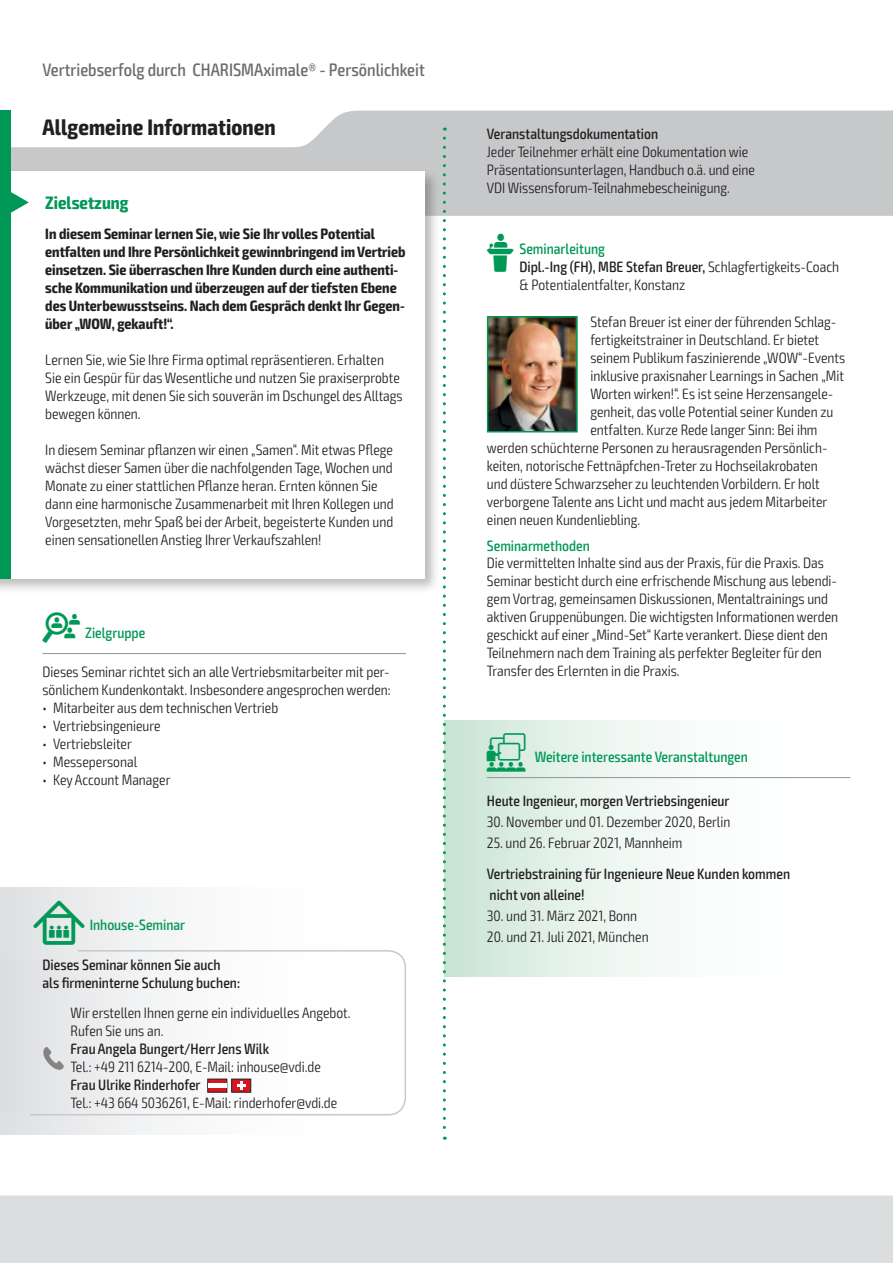
<style>
.page{position:relative;width:893px;height:1263px;background:#fff}
.page>*{position:absolute;margin:0;border:0;box-sizing:border-box;transform-origin:0 0}
.t1{font:700 condensed 22.5px "Exo 2";letter-spacing:.005em;color:#231f20}
.t2{font:500 condensed 18px "Exo 2";color:#6c6d70}
.t3{font:700 condensed 18px "Exo 2";color:#009856}
.t4{font:300 condensed 15px/18px "Exo 2";color:#231f20}
.t5{font:700 condensed 15px/18px "Exo 2";color:#231f20}
.t6{font:500 condensed 15px/18px "Exo 2";color:#231f20}
.t7{font:500 condensed 15px "Exo 2";color:#009856}
.s1{font-family:"VDI Iconset S4 A Regular";font-weight:400;font-stretch:normal}
.s2{font-weight:500}
.s3{font-family:"VDI Iconset S4 A Regular";font-weight:400;font-stretch:normal;font-size:15.45px}
.s4{font-family:"VDI Iconset S4 A Regular";font-weight:400;font-stretch:normal;font-size:19.5px}
</style>
<div class="page">
<div style="left:0;top:1195px;width:893px;height:68px;background:#dcdddf"></div>
<svg style="left:11px;top:111px;width:881px;height:105px;fill:#c7c8ca"></svg>
<hr style="left:892px;top:111px;width:1px;height:105px;background:#009856">
<div style="left:0;top:111px;width:11px;height:63px;background:#009856"></div>
<div style="left:0;top:168px;width:440px;height:426px;background:#231f20;opacity:.3"></div>
<div style="left:0;top:171px;width:424px;height:408px;background:#fff"></div>
<div style="left:0;top:171px;width:11px;height:408px;background:#009856"></div>
<svg style="left:11px;top:192px;width:18px;height:21px"></svg>
<hr style="left:43px;top:653px;width:363px;height:1px;background:#939598">
<img style="left:490px;top:319px;width:85px;height:110px">
<div style="left:487px;top:316px;width:91px;height:116px;border:2px solid #009856"></div>
<div style="left:0;top:887px;width:406px;height:247px;background:linear-gradient(to right,#e4e5e7,#fff)"></div>
<svg style="left:29px;top:949px;width:377px;height:167px"></svg>
<div style="left:0;top:959px;width:383px;height:152px;background:linear-gradient(to right,#e2e3e5,#fff)"></div>
<svg style="left:207px;top:1079px;width:44px;height:13px"></svg>
<div style="left:208px;top:1083px;width:19px;height:5px;background:#fff"></div>
<svg style="left:43px;top:1047px;width:21px;height:23px"></svg>
<div style="left:444px;top:722px;width:406px;height:254px;background:linear-gradient(to right,#d2e8db,#fff)"></div>
<div style="left:444px;top:720px;width:406px;height:59px;background:linear-gradient(to right,#d2e8db,#fff)"></div>
<hr style="left:487px;top:777px;width:363px;height:1px;background:#939598">
<svg style="left:443px;top:138px;width:3px;height:1002px"></svg>
<p class="t2" style="left:43px;top:59px;width:384px">Vertriebserfolg durch CHARISMAximale® - Persönlichkeit</p>
<h1 class="t1" style="left:43px;top:113px;width:235px">Allgemeine Informationen</h1>
<p class="t6" style="left:487px;top:125px;width:173px">Veranstaltungsdokumentation</p>
<p class="t4" style="left:487px;top:143px;width:270px">Jeder Teilnehmer erhält eine Dokumentation wie<br>Präsentationsunterlagen, Handbuch o.ä. und eine<br>VDI Wissensforum-Teilnahmebescheinigung.</p>
<p class="t5" style="left:45px;top:225px;width:362px">In diesem Seminar lernen Sie, wie Sie Ihr volles Potential entfalten und Ihre Persönlichkeit gewinnbringend im Vertrieb einsetzen. Sie überraschen Ihre Kunden durch eine authenti&shy;sche Kommunikation und überzeugen auf der tiefsten Ebene des Unterbewusstseins. Nach dem Gespräch denkt Ihr Gegen&shy;über „WOW, gekauft!“.</p>
<p class="t4" style="left:45px;top:351px;width:359px">Lernen Sie, wie Sie Ihre Firma optimal repräsentieren. Erhalten Sie ein Gespür für das Wesentliche und nutzen Sie praxiserprobte Werkzeuge, mit denen Sie sich souverän im Dschungel des Alltags bewegen können.</p>
<p class="t4" style="left:45px;top:441px;width:350px">In diesem Seminar pflanzen wir einen „Samen“. Mit etwas Pflege wächst dieser Samen über die nachfolgenden Tage, Wochen und Monate zu einer stattlichen Pflanze heran. Ernten können Sie dann eine harmonische Zusammenarbeit mit Ihren Kollegen und Vorgesetzten, mehr Spaß bei der Arbeit, begeisterte Kunden und einen sensationellen Anstieg Ihrer Verkaufszahlen!</p>
<p class="t3" style="left:45px;top:192px;width:85px">Zielsetzung</p>
<p class="t7" style="left:487px;top:240px;width:120px"><span class="s1">L</span> Seminarleitung</p>
<p class="t4" style="left:519px;top:258px;width:321px"><span class="s2">Dipl.-Ing (FH), MBE Stefan Breuer,</span> Schlagfertigkeits-Coach &amp; Potentialentfalter, Konstanz</p>
<p class="t4" style="left:590px;top:313px;width:247px">Stefan Breuer ist einer der führenden Schlag-</p>
<p class="t4" style="left:590px;top:331px;width:230px">fertigkeitstrainer in Deutschland. Er bietet</p>
<p class="t4" style="left:590px;top:349px;width:256px">seinem Publikum faszinierende „WOW“-Events</p>
<p class="t4" style="left:590px;top:367px;width:255px">inklusive praxisnaher Learnings in Sachen „Mit</p>
<p class="t4" style="left:590px;top:385px;width:244px">Worten wirken!“. Es ist seine Herzensangele-</p>
<p class="t4" style="left:590px;top:403px;width:245px">genheit, das volle Potential seiner Kunden zu</p>
<p class="t4" style="left:590px;top:421px;width:229px">entfalten. Kurze Rede langer Sinn: Bei ihm</p>
<p class="t4" style="left:487px;top:439px;width:342px">werden schüchterne Personen zu herausragenden Persönlich-</p>
<p class="t4" style="left:487px;top:457px;width:332px">keiten, notorische Fettnäpfchen-Treter zu Hochseilakrobaten</p>
<p class="t4" style="left:487px;top:475px;width:334px">und düstere Schwarzseher zu leuchtenden Vorbildern. Er holt</p>
<p class="t4" style="left:487px;top:493px;width:342px">verborgene Talente ans Licht und macht aus jedem Mitarbeiter</p>
<p class="t4" style="left:487px;top:511px;width:155px">einen neuen Kundenliebling.</p>
<p class="t7" style="left:487px;top:536px;width:104px">Seminarmethoden</p>
<p class="t7" style="left:43px;top:624px;width:104px"><span class="s1">Z</span> Zielgruppe</p>
<p class="t4" style="left:43px;top:663px;width:350px">Dieses Seminar richtet sich an alle Vertriebsmitarbeiter mit per&shy;sönlichem Kundenkontakt. Insbesondere angesprochen werden:</p>
<p class="t4" style="left:43px;top:699px;width:237px">• Mitarbeiter aus dem technischen Vertrieb</p>
<p class="t4" style="left:43px;top:717px;width:120px">• Vertriebsingenieure</p>
<p class="t4" style="left:43px;top:735px;width:91px">• Vertriebsleiter</p>
<p class="t4" style="left:43px;top:753px;width:96px">• Messepersonal</p>
<p class="t4" style="left:43px;top:771px;width:130px">• Key Account Manager</p>
<p class="t7" style="left:33px;top:916px;width:153px"><span class="s3">I</span> Inhouse-Seminar</p>
<p class="t6" style="left:43px;top:955px;width:199px">Dieses Seminar können Sie auch als firmeninterne Schulung buchen:</p>
<p class="t4" style="left:71px;top:1004px;width:282px">Wir erstellen Ihnen gerne ein individuelles Angebot.<br>Rufen Sie uns an.</p>
<p class="t6" style="left:71px;top:1040px;width:200px">Frau Angela Bungert/Herr Jens Wilk</p>
<p class="t4" style="left:71px;top:1058px;width:252px">Tel.: +49 211 6214-200, E-Mail: inhouse@vdi.de</p>
<p class="t6" style="left:71px;top:1076px;width:132px">Frau Ulrike Rinderhofer</p>
<p class="t4" style="left:71px;top:1094px;width:268px">Tel.: +43 664 5036261, E-Mail: rinderhofer@vdi.de</p>
<p class="t4" style="left:487px;top:554px;width:353px">Die vermittelten Inhalte sind aus der Praxis, für die Praxis. Das Seminar besticht durch eine erfrischende Mischung aus lebendi&shy;gem Vortrag, gemeinsamen Diskussionen, Mentaltrainings und aktiven Gruppenübungen. Die wichtigsten Informationen werden geschickt auf einer „Mind-Set“ Karte verankert. Diese dient den Teilnehmern nach dem Training als perfekter Begleiter für den Transfer des Erlernten in die Praxis.</p>
<p class="t7" style="left:487px;top:748px;width:263px"><span class="s4">W</span> Weitere interessante Veranstaltungen</p>
<p class="t6" style="left:487px;top:792px;width:244px">Heute Ingenieur, morgen Vertriebsingenieur</p>
<p class="t4" style="left:487px;top:813px;width:245px">30. November und 01. Dezember 2020, Berlin</p>
<p class="t4" style="left:487px;top:834px;width:197px">25. und 26. Februar 2021, Mannheim</p>
<p class="t6" style="left:487px;top:864px;width:305px;line-height:21px">Vertriebstraining für Ingenieure Neue Kunden kommen nicht von alleine!</p>
<p class="t4" style="left:487px;top:907px;width:152px">30. und 31. März 2021, Bonn</p>
<p class="t4" style="left:487px;top:928px;width:163px">20. und 21. Juli 2021, München</p>
</div>
